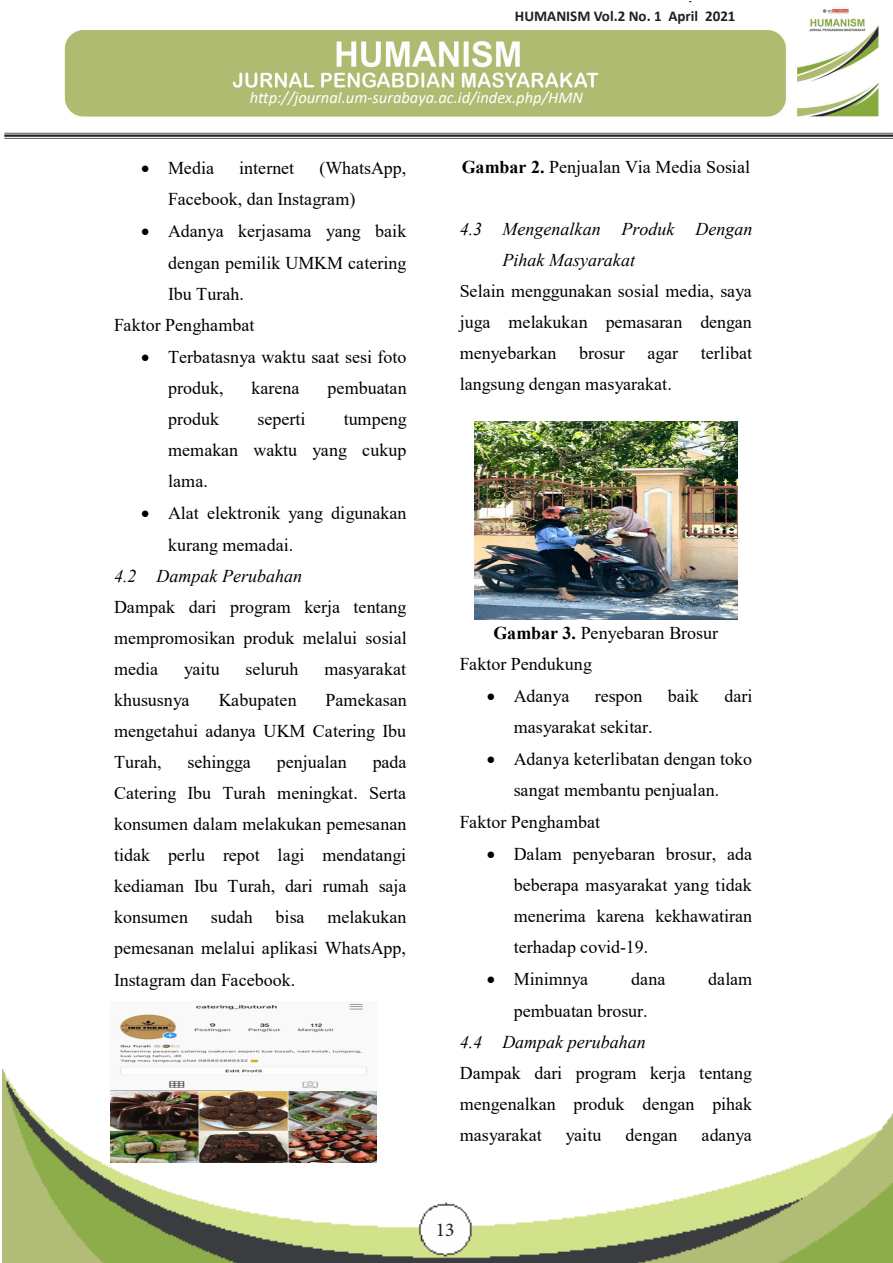
<style>
.page{position:relative;width:893px;height:1263px;background:#fff}
.page>*{position:absolute;margin:0;border:0;box-sizing:border-box;transform-origin:0 0}
.t1{font:19.5px "Minion Pro";color:#231f20}
.t2{font:18px/31px "Times New Roman";color:#000;text-align:justify}
.t3{font:italic 18px "Times New Roman";color:#000}
.t4{font:italic 16.5px "Calibri";color:#fff}
.t5{font:700 15px "Calibri";color:#231f20}
.s1{font-weight:700}
.s2{font-style:italic}
</style>
<div class="page">
<img style="left:3px;top:1069px;width:890px;height:194px">
<img style="left:4px;top:9px;width:889px;height:129px">
<div style="left:512px;top:2px;width:268px;height:28px;background:#fff"></div>
<img style="left:110px;top:1003px;width:267px;height:159px">
<img style="left:474px;top:422px;width:263px;height:198px">
<p class="t5" style="left:515px;top:6px;width:222px">HUMANISM Vol.2 No. 1 April 2021</p>
<p class="t4" style="left:250px;top:86px;width:335px">http://journal.um-surabaya.ac.id/index.php/HMN</p>
<p class="t2" style="left:168px;top:152px;width:240px;text-indent:151px">(WhatsApp,<br>Facebook, dan Instagram)</p>
<p class="t2" style="left:141px;top:215px;width:267px">• Adanya kerjasama yang baik</p>
<p class="t2" style="left:168px;top:246px;width:240px">dengan pemilik UMKM catering</p>
<p class="t2" style="left:168px;top:277px;width:77px">Ibu Turah.</p>
<p class="t2" style="left:114px;top:309px;width:142px">Faktor Penghambat</p>
<p class="t2" style="left:168px;top:341px;width:240px;text-indent:-27px">• Terbatasnya waktu saat sesi foto produk,</p>
<p class="t2" style="left:141px;top:152px;width:75px">• Media</p>
<p class="t2" style="left:239px;top:152px;width:57px">internet</p>
<p class="t2" style="left:251px;top:372px;width:50px">karena</p>
<p class="t2" style="left:328px;top:372px;width:81px">pembuatan</p>
<p class="t2" style="left:168px;top:403px;width:52px">produk</p>
<p class="t2" style="left:257px;top:403px;width:49px">seperti</p>
<p class="t2" style="left:168px;top:403px;width:240px;text-indent:176px">tumpeng memakan waktu yang cukup lama.</p>
<p class="t2" style="left:141px;top:497px;width:267px">• Alat elektronik yang digunakan</p>
<p class="t2" style="left:168px;top:528px;width:127px">kurang memadai.</p>
<p class="t3" style="left:114px;top:563px;width:190px">4.2 Dampak Perubahan</p>
<p class="t2" style="left:114px;top:591px;width:294px">Dampak dari program kerja tentang</p>
<p class="t2" style="left:114px;top:622px;width:294px">mempromosikan produk melalui sosial</p>
<p class="t2" style="left:114px;top:653px;width:46px">media</p>
<p class="t2" style="left:184px;top:653px;width:37px">yaitu</p>
<p class="t2" style="left:246px;top:653px;width:55px">seluruh</p>
<p class="t2" style="left:324px;top:653px;width:83px">masyarakat</p>
<p class="t2" style="left:114px;top:684px;width:77px">khususnya</p>
<p class="t2" style="left:219px;top:684px;width:80px">Kabupaten</p>
<p class="t2" style="left:114px;top:684px;width:294px;text-indent:212px">Pamekasan mengetahui adanya UKM Catering Ibu Turah,</p>
<p class="t2" style="left:187px;top:746px;width:65px">sehingga</p>
<p class="t2" style="left:277px;top:746px;width:72px">penjualan</p>
<p class="t2" style="left:114px;top:746px;width:294px;text-indent:259px">pada Catering Ibu Turah meningkat. Serta konsumen dalam melakukan pemesanan tidak perlu repot lagi mendatangi kediaman Ibu Turah, dari rumah saja konsumen</p>
<p class="t2" style="left:114px;top:901px;width:294px;text-indent:213px">melakukan pemesanan melalui aplikasi WhatsApp, Instagram dan Facebook.</p>
<p class="t2" style="left:211px;top:901px;width:43px">sudah</p>
<p class="t2" style="left:276px;top:901px;width:30px">bisa</p>
<p class="t2" style="left:462px;top:151px;width:290px"><span class="s1">Gambar 2.</span> Penjualan Via Media Sosial</p>
<p class="t3" style="left:460px;top:216px;width:294px">4.3 Mengenalkan Produk Dengan</p>
<p class="t3" style="left:502px;top:247px;width:134px">Pihak Masyarakat</p>
<p class="t2" style="left:460px;top:275px;width:293px">Selain menggunakan sosial media, saya</p>
<p class="t2" style="left:460px;top:306px;width:294px">juga melakukan pemasaran dengan</p>
<p class="t2" style="left:460px;top:337px;width:294px">menyebarkan brosur agar terlibat</p>
<p class="t2" style="left:460px;top:368px;width:214px">langsung dengan masyarakat.</p>
<p class="t2" style="left:460px;top:616px;width:260px;text-indent:34px"><span class="s1">Gambar 3.</span> Penyebaran Brosur<br>Faktor Pendukung</p>
<p class="t2" style="left:487px;top:680px;width:84px">• Adanya</p>
<p class="t2" style="left:595px;top:680px;width:49px">respon</p>
<p class="t2" style="left:668px;top:680px;width:33px">baik</p>
<p class="t2" style="left:724px;top:680px;width:30px">dari</p>
<p class="t2" style="left:514px;top:711px;width:140px">masyarakat sekitar.</p>
<p class="t2" style="left:487px;top:743px;width:267px">• Adanya keterlibatan dengan toko</p>
<p class="t2" style="left:514px;top:774px;width:207px">sangat membantu penjualan.</p>
<p class="t2" style="left:460px;top:805px;width:142px">Faktor Penghambat</p>
<p class="t2" style="left:514px;top:837px;width:240px;text-indent:-27px">• Dalam penyebaran brosur, ada beberapa masyarakat yang tidak menerima karena kekhawatiran terhadap covid-19.</p>
<p class="t2" style="left:487px;top:963px;width:103px">• Minimnya</p>
<p class="t2" style="left:631px;top:963px;width:36px">dana</p>
<p class="t2" style="left:708px;top:963px;width:45px">dalam</p>
<p class="t2" style="left:460px;top:994px;width:294px;text-align:left;text-indent:54px">pembuatan brosur.<br><span class="s2">4.4 Dampak perubahan<br></span>Dampak dari program kerja tentang mengenalkan produk dengan pihak masyarakat</p>
<p class="t2" style="left:566px;top:1118px;width:37px">yaitu</p>
<p class="t2" style="left:625px;top:1118px;width:54px">dengan</p>
<p class="t2" style="left:702px;top:1118px;width:52px">adanya</p>
<p class="t1" style="left:436px;top:1216px;width:20px">13</p>
</div>
